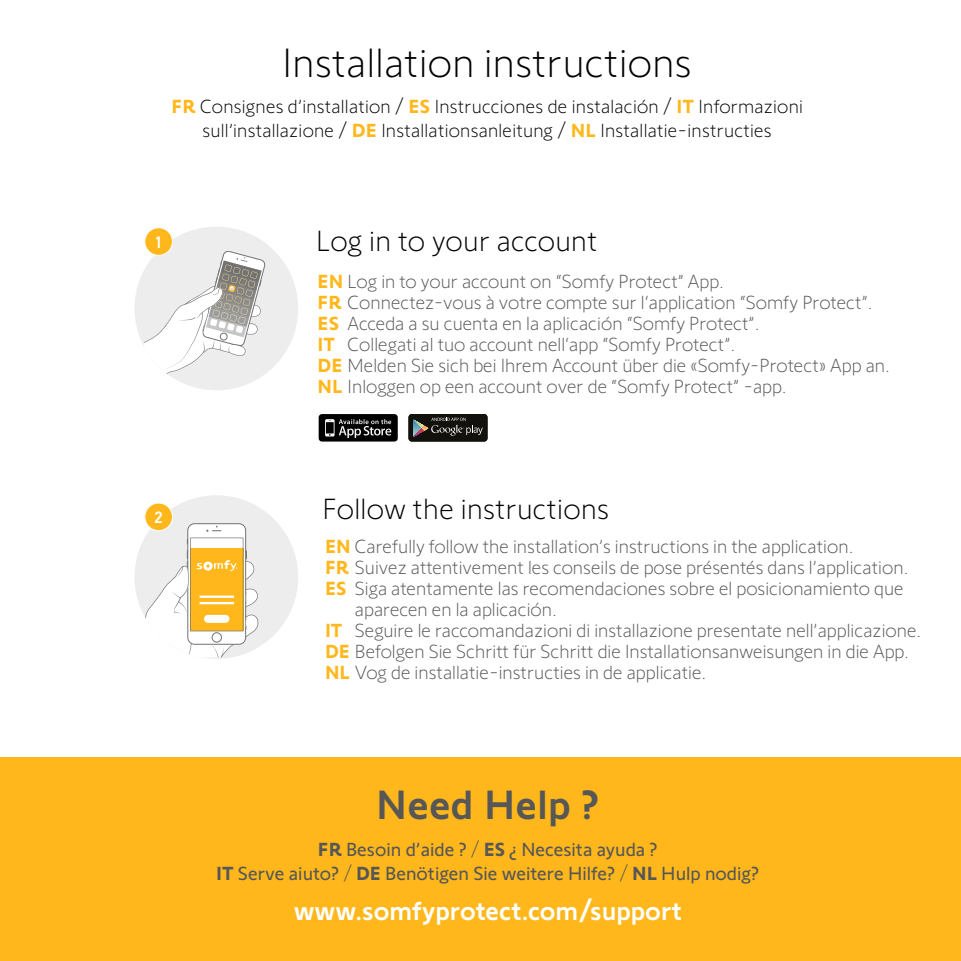
<style>
.page{position:relative;width:961px;height:961px;background:#fff}
.page>*{position:absolute;margin:0;border:0;box-sizing:border-box;transform-origin:0 0}
.t1{font:300 42px "Somfy Sans";letter-spacing:.01em;color:#000}
.t2{font:500 42px "Somfy Sans";letter-spacing:.01em;color:#575756}
.t3{font:300 30px "Somfy Sans";letter-spacing:.01em;color:#000}
.t4{font:500 27px "Somfy Sans";color:#fff}
.t5{font:300 19.5px/21px "Somfy Sans";color:#575756}
.t6{font:300 19.5px/23.4px "Somfy Sans";letter-spacing:.01em;color:#000;text-align:center}
.t7{font:19.5px/23.4px "Somfy Sans";color:#575756;text-align:center}
.t8{font:500 16.5px "PF Din Text Pro";color:#fff}
.s1{font-weight:700;color:#ffb71b}
.s2{font-weight:700}
.s3{font-weight:300}
</style>
<div class="page">
<div style="left:0;top:758px;width:961px;height:203px;background:#ffb71b"></div>
<svg style="left:319px;top:414px;width:79px;height:28px;background:#2c2c2c"></svg>
<div style="left:408px;top:414px;width:79px;height:28px;background:#12110c;border-radius:3px"></div>
<svg style="left:413px;top:420px;width:9px;height:17px"></svg>
<svg style="left:431px;top:418px;width:52px;height:18px"></svg>
<div style="left:135px;top:227px;width:163px;height:163px;background:#ededed;border-radius:50%"></div>
<svg style="left:144px;top:251px;width:121px;height:124px"></svg>
<div style="left:135px;top:495px;width:163px;height:164px;background:#ededed;border-radius:50%"></div>
<div style="left:188px;top:524px;width:58px;height:120px;background:#fff;border-radius:7px"></div>
<div style="left:187px;top:523px;width:59px;height:122px;border:1px solid #717271;border-radius:7px"></div>
<svg style="left:206px;top:526px;width:15px;height:6px"></svg>
<svg style="left:140px;top:538px;width:118px;height:120px"></svg>
<div style="left:145px;top:228px;width:27px;height:27px;background:#ffb71b;border-radius:50%"></div>
<div style="left:144px;top:227px;width:29px;height:29px;border:1px solid #fff;border-radius:50%"></div>
<div style="left:145px;top:503px;width:27px;height:28px;background:#ffb71b;border-radius:50%"></div>
<div style="left:144px;top:503px;width:29px;height:28px;border:1px solid #fff;border-radius:50%"></div>
<h1 class="t1" style="left:283px;top:32px;width:411px">Installation instructions</h1>
<p class="t6" style="left:171px;top:93px;width:633px"><span class="s1">FR</span> Consignes d’installation / <span class="s1">ES</span> Instrucciones de instalación / <span class="s1">IT</span> Informazioni sull’installazione / <span class="s1">DE</span> Installationsanleitung / <span class="s1">NL</span> Installatie-instructies</p>
<p class="t8" style="left:154px;top:232px;width:10px">1</p>
<h2 class="t3" style="left:316px;top:219px;width:283px">Log in to your account</h2>
<p class="t5" style="left:318px;top:269px;width:574px"><span class="s1">EN</span> Log in to your account on “Somfy Protect” App.<br><span class="s1">FR</span> Connectez-vous à votre compte sur l‘application “Somfy Protect”.<br><span class="s1">ES</span> Acceda a su cuenta en la aplicación “Somfy Protect”.<br><span class="s1">IT</span> Collegati al tuo account nell‘app “Somfy Protect”.<br><span class="s1">DE</span> Melden Sie sich bei Ihrem Account über die «Somfy-Protect» App an.<br><span class="s1">NL</span> Inloggen op een account over de “Somfy Protect” -app.</p>
<p class="t8" style="left:154px;top:507px;width:10px">2</p>
<h2 class="t3" style="left:323px;top:487px;width:288px">Follow the instructions</h2>
<p class="t5" style="left:325px;top:534px;width:530px"><span class="s1">EN</span> Carefully follow the installation’s instructions in the application.</p>
<p class="t5" style="left:325px;top:555px;width:585px"><span class="s1">FR</span> Suivez attentivement les conseils de pose présentés dans l’application.</p>
<p class="t5" style="left:325px;top:576px;width:580px"><span class="s1">ES</span> Siga atentamente las recomendaciones sobre el posicionamiento que</p>
<p class="t5" style="left:355px;top:597px;width:204px">aparecen en la aplicación.</p>
<p class="t5" style="left:325px;top:618px;width:598px"><span class="s1">IT</span> Seguire le raccomandazioni di installazione presentate nell’applicazione.</p>
<p class="t5" style="left:325px;top:639px;width:586px"><span class="s1">DE</span> Befolgen Sie Schritt für Schritt die Installationsanweisungen in die App.</p>
<p class="t5" style="left:325px;top:660px;width:383px"><span class="s1">NL</span> Vog de installatie-instructies in de applicatie.</p>
<h1 class="t2" style="left:376px;top:771px;width:225px">Need Help ?</h1>
<p class="t7" style="left:216px;top:836px;width:545px"><span class="s2">FR</span> Besoin d’aide ? <span class="s3">/</span> <span class="s2">ES</span> ¿ Necesita ayuda ?<br><span class="s2">IT</span> Serve aiuto? <span class="s3">/</span> <span class="s2">DE</span> Benötigen Sie weitere Hilfe? <span class="s3">/</span> <span class="s2">NL</span> Hulp nodig?</p>
<h3 class="t4" style="left:294px;top:889px;width:390px">www.somfyprotect.com/support</h3>
</div>
